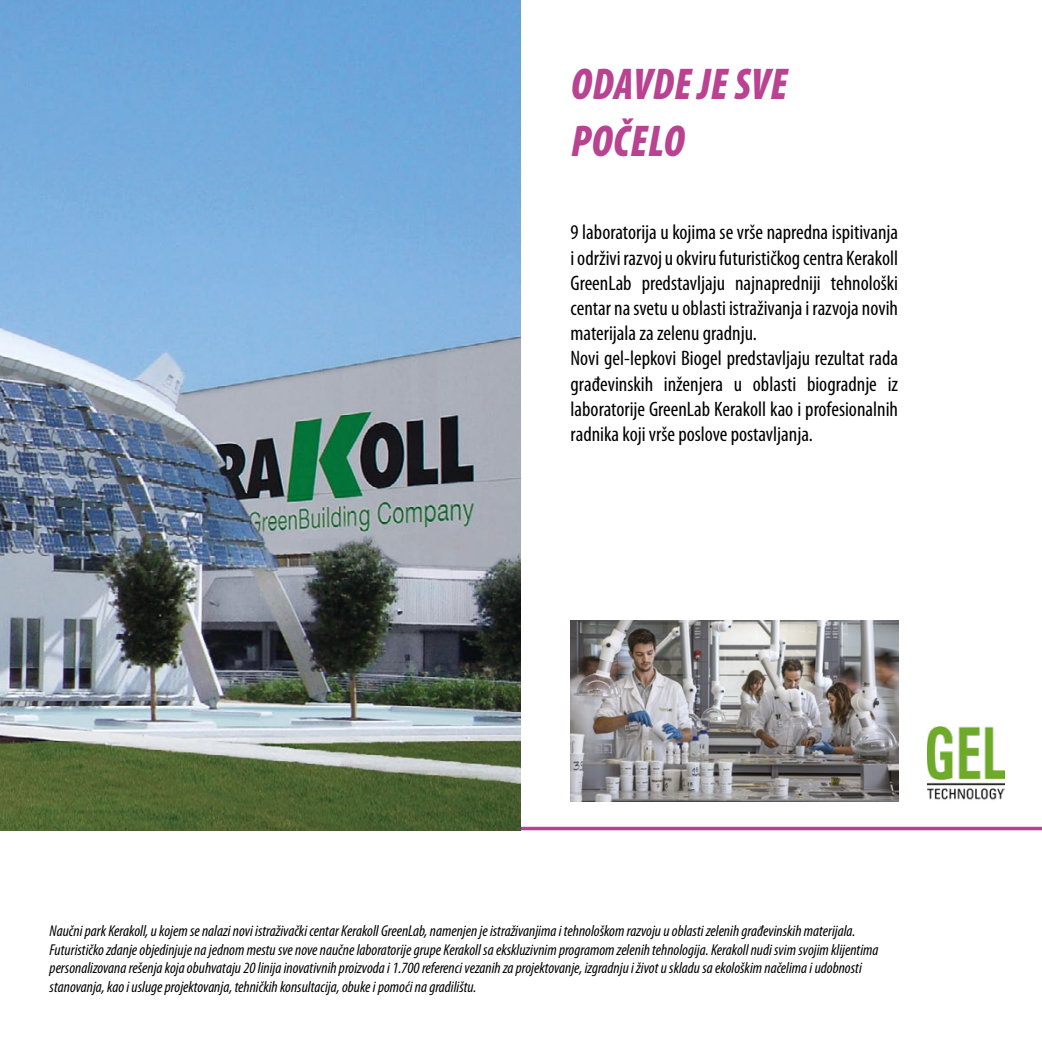
<style>
.page{position:relative;width:1042px;height:1042px;background:#fff}
.page>*{position:absolute;margin:0;border:0;box-sizing:border-box;transform-origin:0 0}
.t1{font:italic 900 condensed 44.8px/56.7px "Myriad Pro";letter-spacing:.015em;color:#b94291;scale:.94 1}
.t2{font:condensed 21px/25.2px "Myriad Pro";color:#000}
.t3{font:italic condensed 15.75px/18.9px "Myriad Pro";color:#000}
</style>
<div class="page">
<hr style="left:0;top:827px;width:1042px;height:3px;background:#b94291">
<img style="left:570px;top:620px;width:328px;height:181px">
<img style="left:0;top:0;width:521px;height:830px">
<img style="left:927px;top:727px;width:78px;height:73px">
<h1 class="t1" style="left:571px;top:57px;width:232px">ODAVDE JE SVE<br>POČELO</h1>
<p class="t2" style="left:570px;top:220px;width:329px">9 laboratorija u kojima se vrše napredna ispitivanja i održivi razvoj u okviru futurističkog centra Kerakoll GreenLab predstavljaju najnapredniji tehnološki centar na svetu u oblasti istraživanja i razvoja novih materijala za zelenu gradnju.<br>Novi gel-lepkovi Biogel predstavljaju rezultat rada građevinskih inženjera u oblasti biogradnje iz laboratorije GreenLab Kerakoll kao i profesionalnih radnika koji vrše poslove postavljanja.</p>
<p class="t3" style="left:50px;top:921px;width:830px">Naučni park Kerakoll, u kojem se nalazi novi istraživački centar Kerakoll GreenLab, namenjen je istraživanjima i tehnološkom razvoju u oblasti zelenih građevinskih materijala.<br>Futurističko zdanje objedinjuje na jednom mestu sve nove naučne laboratorije grupe Kerakoll sa ekskluzivnim programom zelenih tehnologija. Kerakoll nudi svim svojim klijentima personalizovana rešenja koja obuhvataju 20 linija inovativnih proizvoda i 1.700 referenci vezanih za projektovanje, izgradnju i život u skladu sa ekološkim načelima i udobnosti stanovanja, kao i usluge projektovanja, tehničkih konsultacija, obuke i pomoći na gradilištu.</p>
</div>
